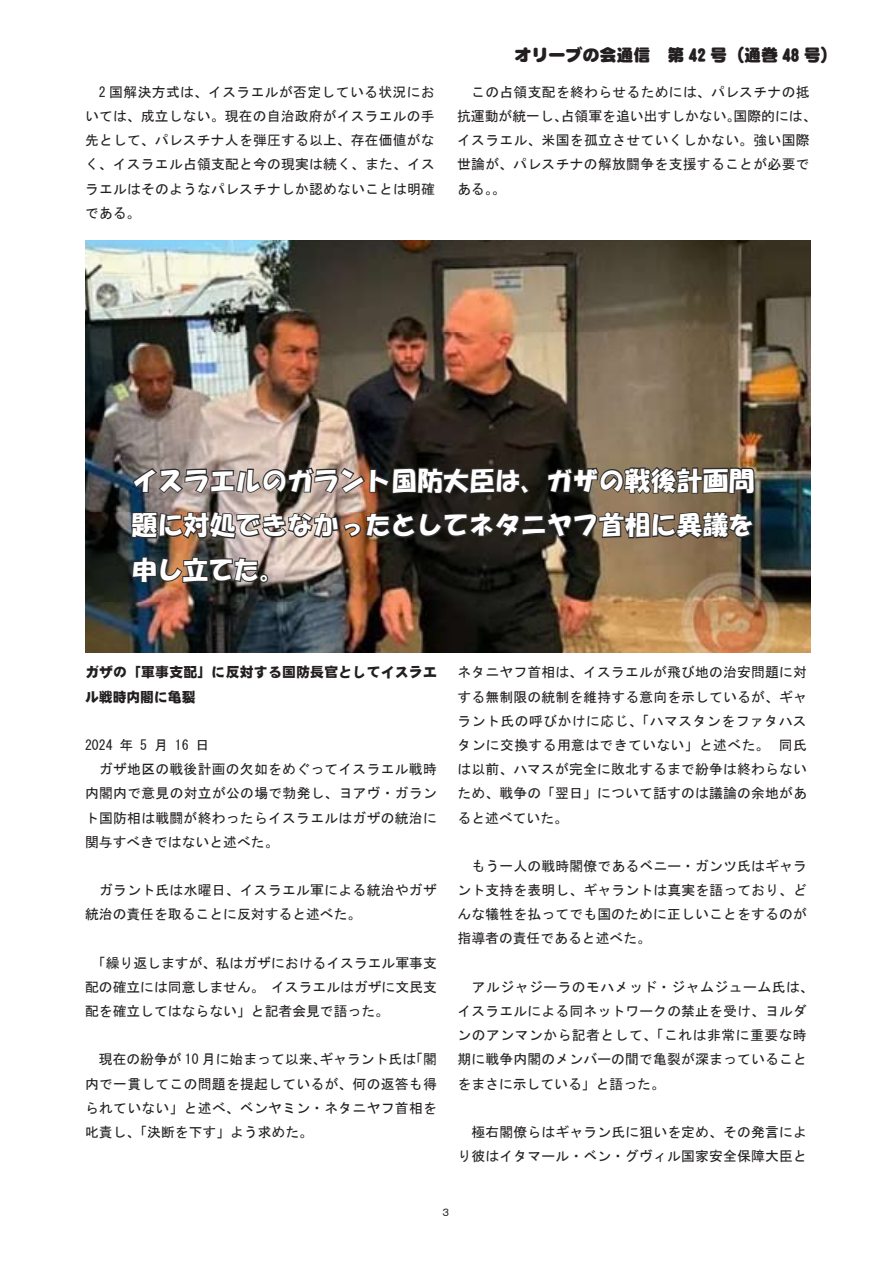
<style>
.page{position:relative;width:893px;height:1263px;background:#fff}
.page>*{position:absolute;margin:0;border:0;box-sizing:border-box;transform-origin:0 0}
.t1{font:25.5px/44.7px "HG Soei Kakupoptai";letter-spacing:.015em;color:#fff;text-align:justify}
.t2{font:16.95px "DF Maru Gothic UB WIN RKSJ H";color:#231f20}
.t3{font:13.8px/24.2px "MS Gothic";letter-spacing:.015em;color:#231f20}
.t4{font:13.8px/24.2px "DF Gothic EB WIN RKSJ H";letter-spacing:.02em;color:#231f20}
.t5{font:10.65px "MS Gothic";color:#231f20}
</style>
<div class="page">
<img style="left:85px;top:241px;width:725px;height:411px">
<img style="left:130px;top:381px;width:626px;height:272px">
<p class="t2" style="left:514px;top:47px;width:325px">オリーブの会通信　第 42 号（通巻 48 号(</p>
<p class="t3" style="left:85px;top:80px;width:351px;text-align:justify">　2 国解決方式は、イスラエルが否定している状況においては、成立しない。現在の自治政府がイスラエルの手先として、パレスチナ人を弾圧する以上、存在価値がなく、イスラエル占領支配と今の現実は続く、また、イスラエルはそのようなパレスチナしか認めないことは明確である。</p>
<p class="t3" style="left:734px;top:80px;width:84px;text-indent:-276px">　この占領支配を終わらせるためには、パレスチナの抵国際的には、</p>
<p class="t3" style="left:457px;top:104px;width:354px">抗運動が統一し、<br>イスラエル、米国を孤立させていくしかない。強い国際世論が、パレスチナの解放闘争を支援することが必要である。。</p>
<p class="t3" style="left:561px;top:104px;width:181px">占領軍を追い出すしかない。</p>
<h1 class="t1" style="left:132px;top:458px;width:624px">イスラエルのガラント国防大臣は、ガザの戦後計画問題に対処できなかったとしてネタニヤフ首相に異議を申し立てた。</h1>
<p class="t4" style="left:85px;top:660px;width:353px">ガザの「軍事支配」に反対する国防長官としてイスラエル戦時内閣に亀裂</p>
<p class="t3" style="left:196px;top:733px;width:15px">日</p>
<p class="t3" style="left:120px;top:733px;width:15px">年</p>
<p class="t3" style="left:85px;top:733px;width:353px">2024<br>　ガザ地区の戦後計画の欠如をめぐってイスラエル戦時内閣内で意見の対立が公の場で勃発し、ヨアヴ・ガラント国防相は戦闘が終わったらイスラエルはガザの統治に関与すべきではないと述べた。</p>
<p class="t3" style="left:85px;top:878px;width:353px">　ガラント氏は水曜日、イスラエル軍による統治やガザ統治の責任を取ることに反対すると述べた。</p>
<p class="t3" style="left:85px;top:950px;width:353px;text-align:right">　「繰り返しますが、私はガザにおけるイスラエル軍事支イスラエルはガザに文民支</p>
<p class="t3" style="left:140px;top:733px;width:29px">月5</p>
<p class="t3" style="left:175px;top:733px;width:15px">16</p>
<p class="t3" style="left:85px;top:975px;width:306px">配の確立には同意しません。<br>配を確立してはならない」と記者会見で語った。</p>
<p class="t3" style="left:319px;top:1047px;width:98px">ギャラント氏は</p>
<p class="t3" style="left:85px;top:1047px;width:353px">　現在の紛争が 10 月に始まって以来、<br>内で一貫してこの問題を提起しているが、何の返答も得られていない」と述べ、ベンヤミン・ネタニヤフ首相を叱責し、「決断を下す」よう求めた。</p>
<p class="t3" style="left:409px;top:1047px;width:29px">「閣</p>
<p class="t3" style="left:458px;top:660px;width:351px;text-align:right">ネタニヤフ首相は、イスラエルが飛び地の治安問題に対する無制限の統制を維持する意向を示しているが、ギャラント氏の呼びかけに応じ、「ハマスタンをファタハス同氏</p>
<p class="t3" style="left:458px;top:733px;width:351px">タンに交換する用意はできていない」と述べた。<br>は以前、ハマスが完全に敗北するまで紛争は終わらないため、戦争の「翌日」について話すのは議論の余地があると述べていた。</p>
<p class="t3" style="left:458px;top:854px;width:351px;text-align:justify">　もう一人の戦時閣僚であるベニー・ガンツ氏はギャラント支持を表明し、ギャラントは真実を語っており、どんな犠牲を払ってでも国のために正しいことをするのが指導者の責任であると述べた。</p>
<p class="t3" style="left:458px;top:975px;width:358px">　アルジャジーラのモハメッド・ジャムジューム氏は、イスラエルによる同ネットワークの禁止を受け、ヨルダンのアンマンから記者として、「これは非常に重要な時期に戦争内閣のメンバーの間で亀裂が深まっていることをまさに示している」と語った。</p>
<p class="t3" style="left:458px;top:1120px;width:351px">　極右閣僚らはギャラン氏に狙いを定め、その発言により彼はイタマール・ベン・グヴィル国家安全保障大臣と</p>
<p class="t5" style="left:441px;top:1206px;width:12px">３</p>
</div>
